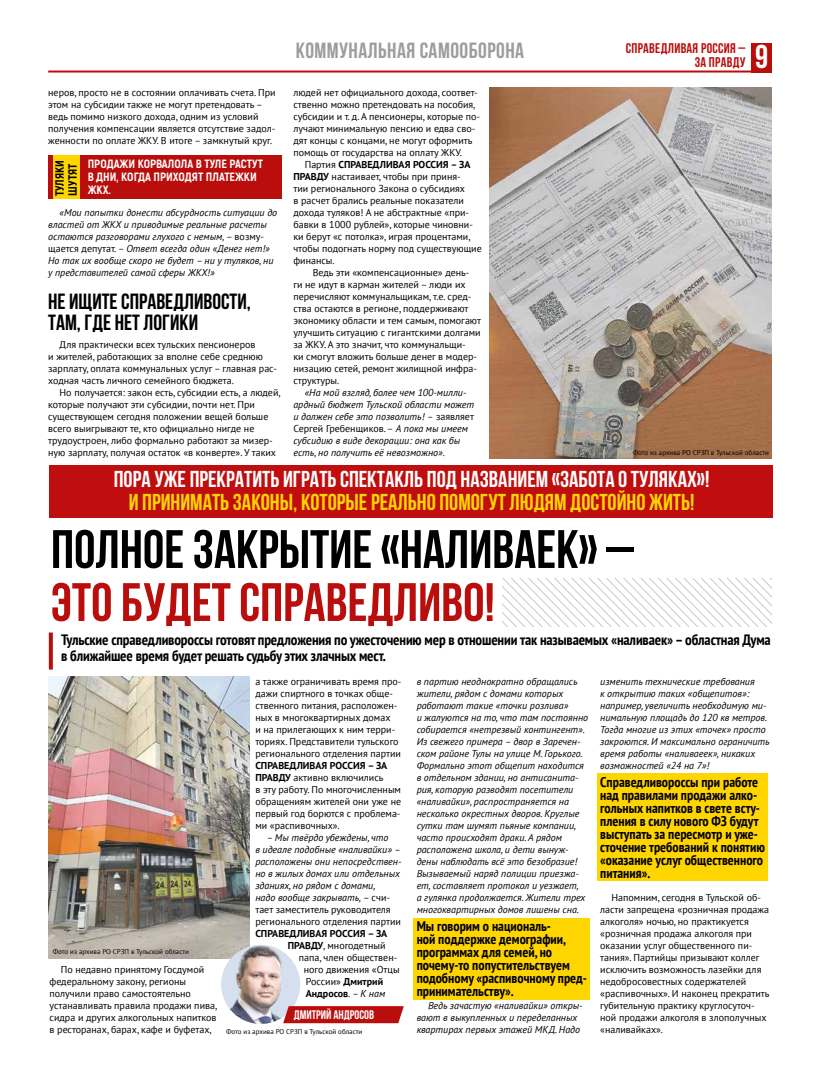
<style>
.page{position:relative;width:820px;height:1078px;background:#fff}
.page>*{position:absolute;margin:0;border:0;box-sizing:border-box;transform-origin:0 0}
.t1{font:700 54px "Bebas Neue";color:#000}
.t2{font:700 54px "Bebas Neue";color:#b90e0c}
.t3{font:700 33px "Bebas Neue";color:#fff}
.t4{font:700 23px "Bebas Neue";color:#fff}
.t5{font:700 23px "Bebas Neue";color:#ffd500}
.t6{font:700 22px/21px "Bebas Neue";color:#000}
.t7{font:700 22px "Bebas Neue";letter-spacing:.02em;color:#9d9d9c}
.t8{font:700 condensed 15px/16px "PT Sans";letter-spacing:-.01em;color:#000}
.t9{font:700 condensed 14px/13px "PT Sans";color:#000}
.t10{font:700 14px/14px "Bebas Neue";letter-spacing:.02em;color:#b90e0c;text-align:right}
.t11{font:700 12.4px "Bebas Neue";color:#fff}
.t12{font:800 12px/13px "Akrobat";color:#fff}
.t13{font:800 12px/13px "Akrobat";color:#000}
.t14{font:10px/12px "PT Sans";color:#000}
.t15{font:italic 10px/12px "PT Sans";color:#000}
.t16{font:700 10px "PT Sans";color:#000}
.t17{font:7px "PT Sans";color:#000}
.s1{font-style:normal}
.s2{font-weight:700}
.s3{font-weight:400}
.s4{font-weight:400;font-style:italic}
</style>
<div class="page">
<hr style="left:48px;top:70px;width:703px;height:2px;background:#b90e0c">
<div style="left:751px;top:43px;width:20px;height:29px;background:#b90e0c"></div>
<svg style="left:49px;top:632px;width:4px;height:37px"></svg>
<div style="left:48px;top:155px;width:233px;height:44px;background:#b90e0c"></div>
<div style="left:53px;top:155px;width:26px;height:44px;background:#ffd500"></div>
<div style="left:413px;top:917px;width:176px;height:82px;background:#ffd500"></div>
<div style="left:597px;top:773px;width:170px;height:108px;background:#ffd500"></div>
<img style="left:502px;top:578px;width:269px;height:48px">
<img style="left:489px;top:88px;width:282px;height:370px">
<div style="left:50px;top:465px;width:722px;height:52px;background:#c00d0e"></div>
<img style="left:49px;top:676px;width:200px;height:282px">
<img style="left:221px;top:944px;width:79px;height:79px;border-radius:40px">
<svg style="left:283px;top:1005px;width:120px;height:17px"></svg>
<p class="t14" style="left:48px;top:86px;width:229px">неров, просто не в состоянии оплачивать счета. При этом на субсидии также не могут претендовать – ведь помимо низкого дохода, одним из условий получения компенсации является отсутствие задол&shy;женности по оплате ЖКУ. В итоге – замкнутый круг.</p>
<p class="t13" style="left:53px;top:196px;width:37px;rotate:-90deg">ТУЛЯКИ<br>ШУТЯТ</p>
<p class="t12" style="left:88px;top:158px;width:177px">ПРОДАЖИ КОРВАЛОЛА В ТУЛЕ РАСТУТ<br>В ДНИ, КОГДА ПРИХОДЯТ ПЛАТЕЖКИ</p>
<p class="t12" style="left:88px;top:184px;width:25px">ЖКХ.</p>
<p class="t15" style="left:48px;top:206px;width:230px;text-indent:11px">«Мои попытки донести абсурдность ситуации до властей от ЖКХ и приводимые реальные расчеты остаются разговорами глухого с немым, <span class="s1">– возму&shy;щается депутат.</span> – Ответ всегда один «Денег нет!» Но так их вообще скоро не будет – ни у туляков, ни у представителей самой сферы ЖКХ!»</p>
<h3 class="t6" style="left:48px;top:291px;width:204px">Не ищите справедливости, там, где нет логики</h3>
<p class="t14" style="left:48px;top:338px;width:230px;text-indent:11px">Для практически всех тульских пенсионеров<br>и жителей, работающих за вполне себе среднюю зарплату, оплата коммунальных услуг – главная рас&shy;ходная часть личного семейного бюджета.</p>
<p class="t14" style="left:48px;top:386px;width:234px;text-indent:11px">Но получается: закон есть, субсидии есть, а людей, которые получают эти субсидии, почти нет. При существующем сегодня положении вещей больше всего выигрывают те, кто официально нигде не трудоустроен, либо формально работают за мизер&shy;ную зарплату, получая остаток «в конверте». У таких</p>
<h3 class="t7" style="left:296px;top:39px;width:230px">КОММУНАЛЬНАЯ САМООБОРОНА</h3>
<p class="t14" style="left:293px;top:86px;width:188px">людей нет официального дохода, соответ&shy;ственно можно претендовать на пособия, субсидии и т. д. А пенсионеры, которые по&shy;лучают минимальную пенсию и едва сво&shy;дят концы с концами, не могут оформить помощь от государства на оплату ЖКУ.</p>
<p class="t14" style="left:293px;top:158px;width:190px;text-indent:11px">Партия <span class="s2">СПРАВЕДЛИВАЯ РОССИЯ – ЗА ПРАВДУ</span> настаивает, чтобы при приня-<br>тии регионального Закона о субсидиях<br>в расчет брались реальные показатели дохода туляков! А не абстрактные «при&shy;бавки в 1000 рублей», которые чиновни&shy;ки берут «с потолка», играя процентами, чтобы подогнать норму под существующие финансы.</p>
<p class="t14" style="left:293px;top:266px;width:189px;text-indent:19px">Ведь эти «компенсационные» день&shy;ги не идут в карман жителей – люди их перечисляют коммунальщикам, т.е. сред&shy;ства остаются в регионе, поддерживают экономику области и тем самым, помогают улучшить ситуацию с гигантскими долгами за ЖКУ. А это значит, что коммунальщи-<br>ки смогут вложить больше денег в модер&shy;низацию сетей, ремонт жилищной инфра&shy;структуры.</p>
<p class="t15" style="left:293px;top:386px;width:182px;text-indent:11px">«На мой взгляд, более чем 100-милли&shy;ардный бюджет Тульской области может и должен себе это позволить! – <span class="s1">заявляет Сергей Гребенщиков. –</span> А пока мы имеем субсидию в виде декорации: она как бы есть, но получить её невозможно».</p>
<h3 class="t10" style="left:625px;top:41px;width:121px">СПРАВЕДЛИВАЯ РОССИЯ –<br>ЗА ПРАВДУ</h3>
<h2 class="t3" style="left:754px;top:39px;width:15px">9</h2>
<p class="t17" style="left:632px;top:448px;width:138px">Фото из архива РО СРЗП в Тульской области</p>
<h3 class="t4" style="left:114px;top:466px;width:597px">Пора уже прекратить играть спектакль под названием «Забота о туляках»!</h3>
<h3 class="t5" style="left:129px;top:489px;width:567px">И принимать законы, которые реально помогут людям достойно жить!</h3>
<h1 class="t1" style="left:51px;top:519px;width:583px">Полное закрытие «наливаек» –</h1>
<h1 class="t2" style="left:51px;top:572px;width:445px">это будет справедливо!</h1>
<h3 class="t8" style="left:61px;top:631px;width:710px">Тульские справедливороссы готовят предложения по ужесточению мер в отношении так называемых «наливаек» – областная Дума в ближайшее время будет решать судьбу этих злачных мест.</h3>
<p class="t17" style="left:53px;top:946px;width:138px">Фото из архива РО СРЗП в Тульской области</p>
<p class="t14" style="left:50px;top:962px;width:169px;text-indent:11px">По недавно принятому Госдумой федеральному закону, регионы получили право самостоятельно устанавливать правила продажи пива, сидра и других алкогольных напитков в ресторанах, барах, кафе и буфетах,</p>
<p class="t14" style="left:255px;top:674px;width:147px">а также ограничивать время про&shy;дажи спиртного в точках обще&shy;ственного питания, расположен&shy;ных в многоквартирных домах<br>и на прилегающих к ним терри&shy;ториях. Представители тульского регионального отделения партии</p>
<p class="t14" style="left:255px;top:758px;width:147px"><span class="s2">СПРАВЕДЛИВАЯ РОССИЯ – ЗА<br>ПРАВДУ</span> активно включились<br>в эту работу. По многочисленным обращениям жителей они уже не первый год борются с проблема&shy;ми «распивочных».</p>
<p class="t15" style="left:255px;top:830px;width:148px;text-indent:11px">– Мы твёрдо убеждены, что<br>в идеале подобные «наливайки» – расположены они непосредствен&shy;но в жилых домах или отдельных зданиях, но рядом с домами,<br>надо вообще закрывать, <span class="s1">– счи&shy;тает заместитель руководителя регионального отделения партии</span></p>
<p class="t16" style="left:255px;top:926px;width:133px">СПРАВЕДЛИВАЯ РОССИЯ – ЗА</p>
<p class="t14" style="left:288px;top:938px;width:99px"><span class="s2">ПРАВДУ</span>, многодетный</p>
<p class="t14" style="left:299px;top:950px;width:100px">папа, член обществен-</p>
<p class="t14" style="left:304px;top:962px;width:97px">ного движения «Отцы</p>
<p class="t14" style="left:306px;top:974px;width:79px">России» <span class="s2">Дмитрий</span></p>
<p class="t16" style="left:306px;top:986px;width:81px">Андросов<span class="s3">.</span> <span class="s4">– К нам</span></p>
<p class="t11" style="left:293px;top:1007px;width:82px">дмитрий андросов</p>
<p class="t17" style="left:226px;top:1026px;width:138px">Фото из архива РО СРЗП в Тульской области</p>
<p class="t15" style="left:416px;top:674px;width:173px">в партию неоднократно обращались жители, рядом с домами которых работают такие «точки розлива»<br>и жалуются на то, что там постоянно собирается «нетрезвый контингент».<br>Из свежего примера – двор в Заречен&shy;ском районе Тулы на улице М. Горького.<br>Формально этот общепит находится в отдельном здании, но антисанита&shy;рия, которую разводят посетители «наливайки», распространяется на несколько окрестных дворов. Круглые сутки там шумят пьяные компании, часто происходят драки. А рядом расположена школа, и дети вынуж&shy;дены наблюдать всё это безобразие!<br>Вызываемый наряд полиции приезжа&shy;ет, составляет протокол и уезжает,<br>а гулянка продолжается. Жители трех многоквартирных домов лишены сна.</p>
<h3 class="t9" style="left:416px;top:919px;width:172px">Мы говорим о националь-<br>ной поддержке демографии, программах для семей, но почему-то попустительствуем подобному «распивочному пред&shy;принимательству».</h3>
<p class="t15" style="left:416px;top:998px;width:167px;text-indent:11px">Ведь зачастую «наливайки» откры&shy;вают в выкупленных и переделанных квартирах первых этажей МКД. Надо</p>
<p class="t15" style="left:600px;top:674px;width:171px">изменить технические требования<br>к открытию таких «общепитов»: например, увеличить необходимую ми&shy;нимальную площадь до 120 кв метров.<br>Тогда многие из этих «точек» просто закроются. И максимально ограничить время работы «наливаеек», никаких возможностей «24 на 7»!</p>
<h3 class="t9" style="left:600px;top:775px;width:166px">Справедливороссы при работе над правилами продажи алко&shy;гольных напитков в свете всту&shy;пления в силу нового ФЗ будут выступать за пересмотр и уже&shy;сточение требований к понятию «оказание услуг общественного питания».</h3>
<p class="t14" style="left:600px;top:890px;width:171px;text-indent:11px">Напомним, сегодня в Тульской об&shy;ласти запрещена «розничная продажа алкоголя» ночью, но практикуется «розничная продажа алкоголя при оказании услуг общественного пи&shy;тания». Партийцы призывают коллег исключить возможность лазейки для недобросовестных содержателей «распивочных». И наконец прекратить губительную практику круглосуточ&shy;ной продажи алкоголя в злополучных «наливайках».</p>
</div>
